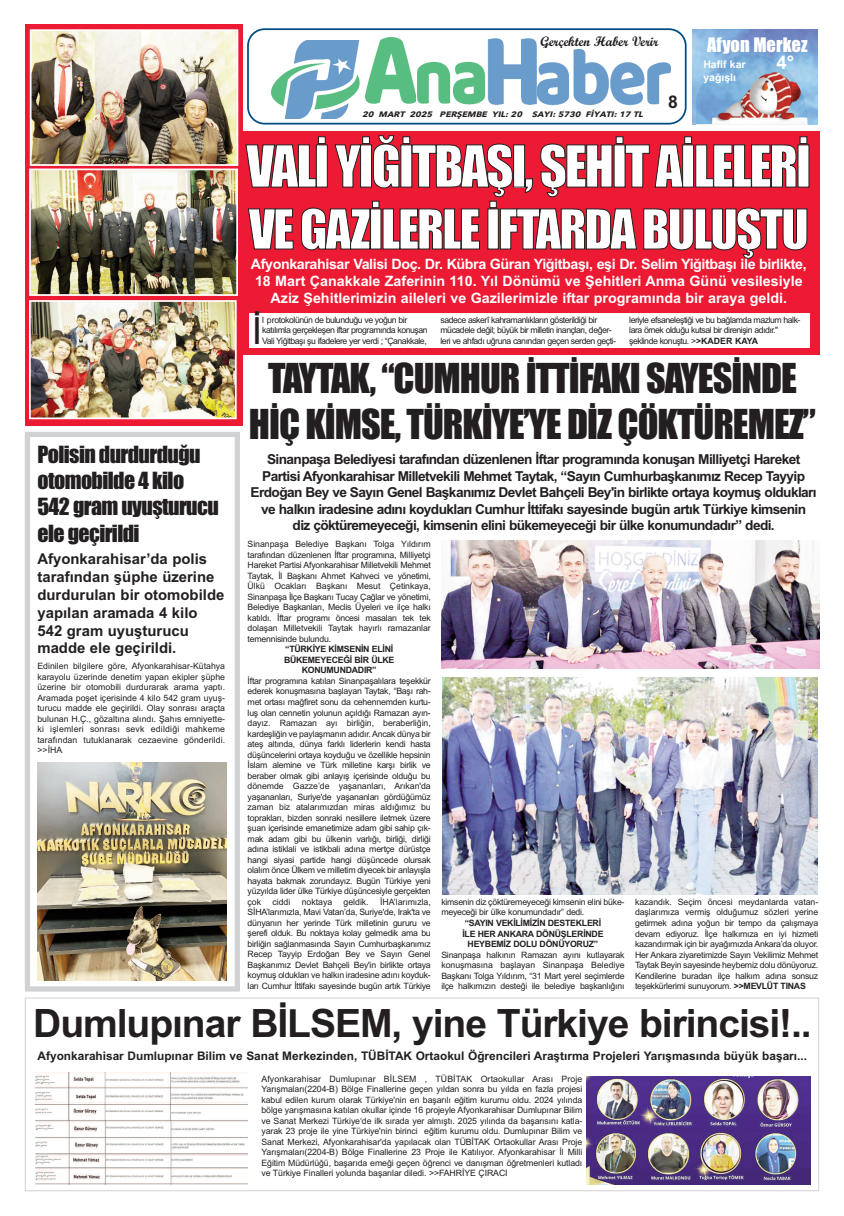
<style>
.page{position:relative;width:844px;height:1216px;background:#fff}
.page>*{position:absolute;margin:0;border:0;box-sizing:border-box;transform-origin:0 0}
.t1{font:53.38px "Impact";letter-spacing:-.045em;color:#fff}
.t2{font:50.75px "Impact";letter-spacing:-.045em;color:#fff}
.t3{font:700 39.02px "Arial";letter-spacing:-.03em;color:#231f20}
.t4{font:38.06px/45.7px "Impact";letter-spacing:-.025em;color:#231f20;text-align:center}
.t5{font:37.54px "Arial";color:#231f20}
.t6{font:21.88px/26.2px "Impact";letter-spacing:-.025em;color:#231f20}
.t7{font:700 18.64px "Arial";color:#fff}
.t8{font:18.46px "Impact";color:#fff}
.t9{font:700 17.5px "Arial";color:#231f20}
.t10{font:700 14.88px/17.8px "Arial";color:#231f20}
.t11{font:700 14.26px/17.2px "Arial";color:#fff;text-align:center}
.t12{font:13.91px "Script MT Bold";color:#231f20}
.t13{font:700 13.65px/16.4px "Arial";letter-spacing:-.045em;color:#231f20;text-align:center}
.t14{font:700 11.81px "Arial";color:#231f20}
.t15{font:700 10.5px "Arial";color:#fff}
.t16{font:8.75px/10.5px "Arial";letter-spacing:-.03em;color:#231f20;text-align:justify}
.t17{font:8.75px/10.5px "Arial";letter-spacing:-.055em;color:#231f20}
.t18{font:700 8.75px/10.5px "Arial";letter-spacing:-.03em;color:#231f20;text-align:center}
.t19{font:8.75px "Arial";letter-spacing:-.005em;color:#231f20}
.t20{font:italic 700 7.88px "Avenir Next LT Pro";color:#231f20;scale:1.13 1}
.s1{font-weight:700}
</style>
<div class="page">
<img style="left:692px;top:30px;width:124px;height:94px">
<svg style="left:247px;top:28px;width:439px;height:96px"></svg>
<img style="left:272px;top:41px;width:89px;height:77px">
<img style="left:361px;top:34px;width:55px;height:74px">
<img style="left:486px;top:36px;width:52px;height:72px">
<img style="left:416px;top:56px;width:70px;height:51px">
<img style="left:537px;top:49px;width:133px;height:59px">
<img style="left:696px;top:54px;width:111px;height:71px">
<div style="left:25px;top:25px;width:217px;height:401px;background:#ed1a33"></div>
<div style="left:226px;top:131px;width:593px;height:223px;background:#ed1a33"></div>
<img style="left:33px;top:32px;width:202px;height:131px">
<div style="left:30px;top:29px;width:208px;height:137px;border:2px solid #fff"></div>
<img style="left:32px;top:171px;width:203px;height:122px">
<div style="left:29px;top:168px;width:209px;height:128px;border:2px solid #fff"></div>
<div style="left:249px;top:313px;width:560px;height:35px;background:#fff"></div>
<img style="left:32px;top:303px;width:201px;height:113px">
<div style="left:29px;top:300px;width:207px;height:119px;border:2px solid #fff"></div>
<img style="left:441px;top:541px;width:378px;height:128px">
<img style="left:443px;top:677px;width:374px;height:217px">
<div style="left:25px;top:997px;width:794px;height:194px;border:1px solid #d1d2d4"></div>
<img style="left:586px;top:1076px;width:224px;height:108px">
<img style="left:34px;top:1072px;width:213px;height:112px">
<div style="left:25px;top:432px;width:215px;height:559px;border:5px solid #d1d2d4"></div>
<img style="left:37px;top:762px;width:189px;height:218px">
<h3 class="t12" style="left:540px;top:33px;width:119px">Gerçekten Haber Verir</h3>
<p class="t20" style="left:362px;top:111px;width:250px">20 MART 2025 PERŞEMBE YIL: 20 SAYI: 5730 FİYATI: 17 TL</p>
<h3 class="t9" style="left:668px;top:91px;width:11px">8</h3>
<h3 class="t8" style="left:707px;top:35px;width:102px">Afyon Merkez</h3>
<p class="t15" style="left:703px;top:58px;width:44px">Hafif kar</p>
<h3 class="t7" style="left:776px;top:52px;width:19px">4°</h3>
<p class="t15" style="left:703px;top:71px;width:34px">yağışlı</p>
<h1 class="t1" style="left:246px;top:137px;width:566px">VALİ YİĞİTBAŞI, ŞEHİT AİLELERİ</h1>
<h2 class="t2" style="left:248px;top:202px;width:561px">VE GAZİLERLE İFTARDA BULUŞTU</h2>
<p class="t11" style="left:251px;top:255px;width:557px">Afyonkarahisar Valisi Doç. Dr. Kübra Güran Yiğitbaşı, eşi Dr. Selim Yiğitbaşı ile birlikte,<br>18 Mart Çanakkale Zaferinin 110. Yıl Dönümü ve Şehitleri Anma Günü vesilesiyle<br>Aziz Şehitlerimizin aileleri ve Gazilerimizle iftar programında bir araya geldi.</p>
<h3 class="t5" style="left:252px;top:309px;width:12px">İ</h3>
<p class="t17" style="left:262px;top:314px;width:167px">l protokolünün de bulunduğu ve yoğun bir katılımla gerçekleşen iftar programında konuşan<br>Vali Yiğitbaşı şu ifadelere yer verdi ; “Çanakkale,</p>
<p class="t17" style="left:440px;top:314px;width:177px">sadece askerî kahramanlıkların gösterildiği bir mücadele değil; büyük bir milletin inançları, değer&shy;leri ve ahfadı uğruna canından geçen serden geçti-</p>
<p class="t17" style="left:629px;top:314px;width:173px">leriyle efsaneleştiği ve bu bağlamda mazlum halk&shy;lara örnek olduğu kutsal bir direnişin adıdır.'' şeklinde konuştu. &gt;<span class="s1">&gt;KADER KAYA</span></p>
<h3 class="t4" style="left:249px;top:357px;width:568px">TAYTAK, “CUMHUR İTTİFAKI SAYESİNDE<br>HİÇ KİMSE, TÜRKİYE’YE DİZ ÇÖKTÜREMEZ”</h3>
<p class="t13" style="left:250px;top:451px;width:567px">Sinanpaşa Belediyesi tarafından düzenlenen İftar programında konuşan Milliyetçi Hareket Partisi Afyonkarahisar Milletvekili Mehmet Taytak, “Sayın Cumhurbaşkanımız Recep Tayyip Erdoğan Bey ve Sayın Genel Başkanımız Devlet Bahçeli Bey'in birlikte ortaya koymuş oldukları ve halkın iradesine adını koydukları Cumhur İttifakı sayesinde bugün artık Türkiye kimsenin<br>diz çöktüremeyeceği, kimsenin elini bükemeyeceği bir ülke konumundadır” dedi.</p>
<p class="t16" style="left:247px;top:539px;width:185px">Sinanpaşa Belediye Başkanı Tolga Yıldırım tarafından düzenlenen İftar programına, Milliyetçi Hareket Partisi Afyonkarahisar Milletvekili Mehmet Taytak, İl Başkanı Ahmet Kahveci ve yönetimi, Ülkü Ocakları Başkanı Mesut Çetinkaya, Sinanpaşa İlçe Başkanı Tucay Çağlar ve yönetimi, Belediye Başkanları, Meclis Üyeleri ve ilçe halkı katıldı. İftar programı öncesi masaları tek tek dolaşan Milletvekili Taytak hayırlı ramazanlar temennisinde bulundu.</p>
<p class="t18" style="left:284px;top:644px;width:112px">“TÜRKİYE KİMSENİN ELİNİ<br>BÜKEMEYECEĞİ BİR ÜLKE<br>KONUMUNDADIR”</p>
<p class="t16" style="left:247px;top:675px;width:185px">İftar programına katılan Sinanpaşalılara teşekkür ederek konuşmasına başlayan Taytak, “Başı rah&shy;met ortası mağfiret sonu da cehennemden kurtu&shy;luş olan cennetin yolunun açıldığı Ramazan ayın&shy;dayız. Ramazan ayı birliğin, beraberliğin, kardeşliğin ve paylaşmanın adıdır. Ancak dünya bir ateş altında, dünya farklı liderlerin kendi hasta düşüncelerini ortaya koyduğu ve özellikle hepsinin İslam alemine ve Türk milletine karşı birlik ve beraber olmak gibi anlayış içerisinde olduğu bu dönemde Gazze’de yaşananları, Arıkan'da yaşananları, Suriye'de yaşananları gördüğümüz zaman biz atalarımızdan miras aldığımız bu toprakları, bizden sonraki nesillere iletmek üzere şuan içerisinde emanetimize adam gibi sahip çık&shy;mak adam gibi bu ülkenin varlığı, birliği, dirliği adına istiklali ve istikbali adına mertçe dürüstçe hangi siyasi partide hangi düşüncede olursak olalım önce Ülkem ve milletim diyecek bir anlayışla hayata bakmak zorundayız. Bugün Türkiye yeni yüzyılda lider ülke Türkiye düşüncesiyle gerçekten çok</p>
<h3 class="t6" style="left:37px;top:442px;width:183px">Polisin durdurduğu otomobilde 4 kilo<br>542 gram uyuşturucu ele geçirildi</h3>
<h3 class="t10" style="left:37px;top:550px;width:188px">Afyonkarahisar’da polis tarafından şüphe üzerine durdurulan bir otomobilde yapılan aramada 4 kilo<br>542 gram uyuşturucu madde ele geçirildi.</h3>
<p class="t16" style="left:37px;top:660px;width:189px">Edinilen bilgilere göre, Afyonkarahisar-Kütahya karayolu üzerinde denetim yapan ekipler şüphe üzerine bir otomobili durdurarak arama yaptı.<br>Aramada poşet içerisinde 4 kilo 542 gram uyuş&shy;turucu madde ele geçirildi. Olay sonrası araçta bulunan H.Ç., gözaltına alındı. Şahıs emniyette&shy;ki işlemleri sonrası sevk edildiği mahkeme tarafından tutuklanarak cezaevine gönderildi. &gt;&gt;İHA</p>
<p class="t16" style="left:247px;top:896px;width:185px;text-indent:132px">İHA’larımızla, SİHA’larımızla, Mavi Vatan’da, Suriye'de, Irak'ta ve dünyanın her yerinde Türk milletinin gururu ve şerefi olduk. Bu noktaya kolay gelmedik ama bu birliğin sağlanmasında Sayın Cumhurbaşkanımız Recep Tayyip Erdoğan Bey ve Sayın Genel Başkanımız Devlet Bahçeli Bey'in birlikte ortaya koymuş oldukları ve halkın iradesine adını koyduk&shy;ları Cumhur İttifakı sayesinde bugün artık Türkiye</p>
<p class="t16" style="left:441px;top:896px;width:185px">kimsenin diz çöktüremeyeceği kimsenin elini büke&shy;meyeceği bir ülke konumundadır” dedi.</p>
<p class="t16" style="left:272px;top:896px;width:19px">ciddi</p>
<p class="t19" style="left:302px;top:896px;width:32px">noktaya</p>
<p class="t16" style="left:343px;top:896px;width:27px">geldik.</p>
<p class="t16" style="left:635px;top:896px;width:185px">kazandık. Seçim öncesi meydanlarda vatan&shy;daşlarımıza vermiş olduğumuz sözleri yerine getirmek adına yoğun bir tempo da çalışmaya devam ediyoruz. İlçe halkımıza en iyi hizmeti kazandırmak için bir ayağımızda Ankara’da oluyor.<br>Her Ankara ziyaretimizde Sayın Vekilimiz Mehmet Taytak Beyin sayesinde heybemiz dolu dönüyoruz.<br>Kendilerine buradan ilçe halkım adına sonsuz teşekkürlerimi sunuyorum. <span class="s1">&gt;&gt;MEVLÜT TINAS</span></p>
<h3 class="t3" style="left:33px;top:1000px;width:779px">Dumlupınar BİLSEM, yine Türkiye birincisi!..</h3>
<h3 class="t14" style="left:38px;top:1049px;width:770px">Afyonkarahisar Dumlupınar Bilim ve Sanat Merkezinden, TÜBİTAK Ortaokul Öğrencileri Araştırma Projeleri Yarışmasında büyük başarı...</h3>
<p class="t16" style="left:261px;top:1073px;width:322px">Afyonkarahisar Dumlupınar BİLSEM , TÜBİTAK Ortaokullar Arası Proje Yarışmaları(2204-B) Bölge Finallerine geçen yıldan sonra bu yılda en fazla projesi kabul edilen kurum olarak Türkiye'nin en başarılı eğitim kurumu oldu. 2024 yılında bölge yarışmasına katılan okullar içinde 16 projeyle Afyonkarahisar Dumlupınar Bilim ve Sanat Merkezi Türkiye‘de ilk sırada yer almıştı. 2025 yılında da başarısını katla&shy;yarak 23 proje ile yine Türkiye'nin birinci eğitim kurumu oldu. Dumlupınar Bilim ve Sanat Merkezi, Afyonkarahisar'da yapılacak olan TÜBİTAK Ortaokullar Arası Proje Yarışmaları(2204-B) Bölge Finallerine 23 Proje ile Katılıyor. Afyonkarahisar İl Milli Eğitim Müdürlüğü, başarıda emeği geçen öğrenci ve danışman öğretmenleri kutladı ve Türkiye Finalleri yolunda başarılar diledi. &gt;&gt;FAHRİYE ÇIRACI</p>
<p class="t18" style="left:462px;top:917px;width:143px">“SAYIN VEKİLİMİZİN DESTEKLERİ<br>İLE HER ANKARA DÖNÜŞLERİNDE<br>HEYBEMİZ DOLU DÖNÜYORUZ”</p>
<p class="t16" style="left:441px;top:949px;width:185px">Sinanpaşa halkının Ramazan ayını kutlayarak konuşmasına başlayan Sinanpaşa Belediye Başkanı Tolga Yıldırım, “31 Mart yerel seçimlerde ilçe halkımızın desteği ile belediye başkanlığını</p>
</div>
